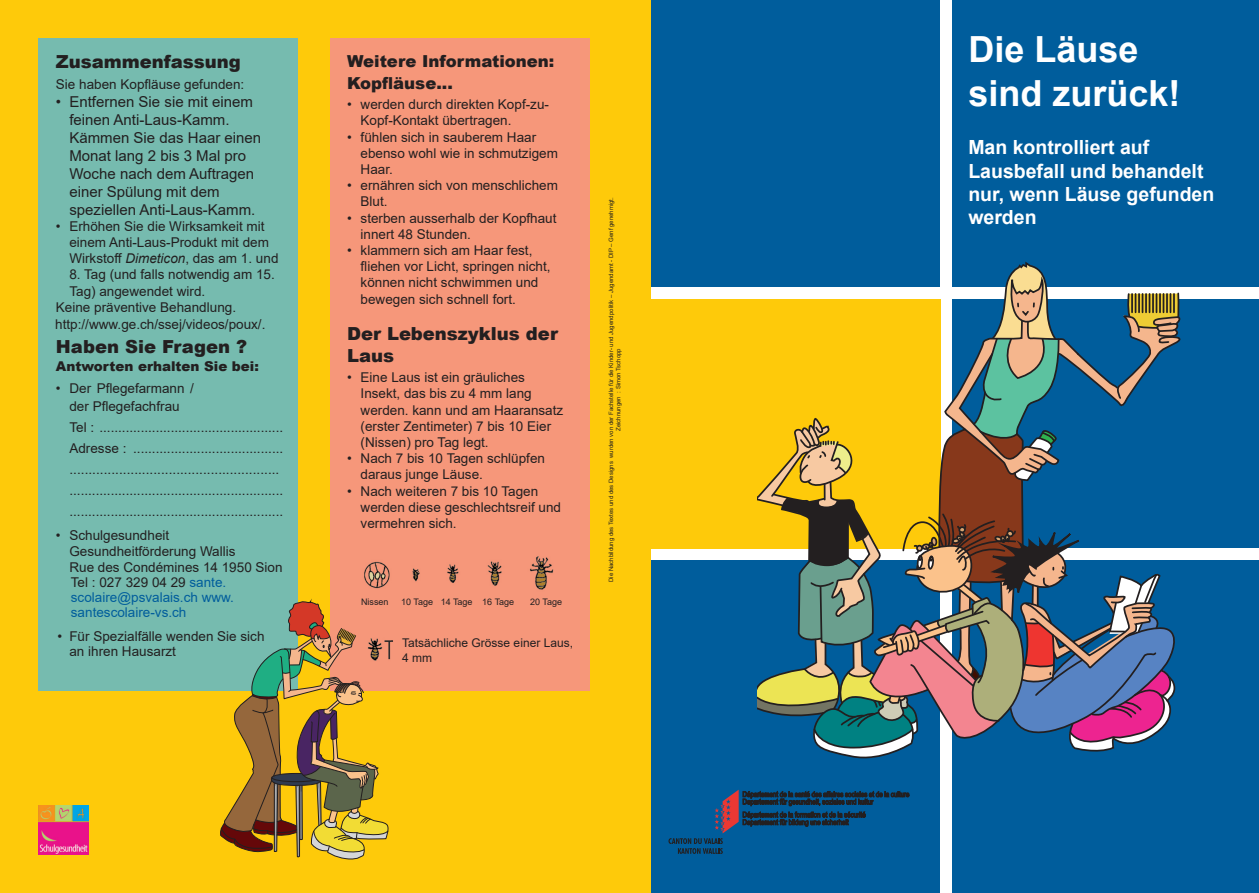
<style>
.page{position:relative;width:1259px;height:893px;background:#fff}
.page>*{position:absolute;margin:0;border:0;box-sizing:border-box;transform-origin:0 0}
.t1{font:700 36px/43.2px "Arial";color:#fff}
.t2{font:700 19.5px/23.4px "Arial";color:#fff}
.t3{font:900 18px/21.6px "Arial";color:#231f20}
.t4{font:900 16.5px/21.6px "Arial";color:#231f20}
.t5{font:15px/18px "Arial";color:#231f20}
.t6{font:13.5px/16.2px "Arial";color:#231f20}
.t7{font:900 13.5px "Arial";color:#231f20}
.t8{font:12px/14.4px "Arial";color:#231f20}
.t9{font:9px "Arial";color:#231f20}
.t10{font:6px/7.2px "Arial";color:#231f20;text-align:center}
.s1{font-style:italic}
.s2{color:#005d9c}
</style>
<div class="page">
<div style="left:608px;top:0;width:651px;height:893px;background:#005d9c"></div>
<div style="left:940px;top:0;width:12px;height:893px;background:#fff"></div>
<div style="left:601px;top:288px;width:658px;height:11px;background:#fff"></div>
<div style="left:608px;top:548px;width:651px;height:12px;background:#fff"></div>
<div style="left:608px;top:299px;width:332px;height:250px;background:#feca0a"></div>
<svg style="left:668px;top:261px;width:515px;height:593px"></svg>
<div style="left:0;top:0;width:651px;height:893px;background:#feca0a"></div>
<div style="left:39px;top:38px;width:259px;height:652px;background:#76bbaf"></div>
<div style="left:330px;top:38px;width:259px;height:652px;background:#f6977a"></div>
<img style="left:364px;top:556px;width:190px;height:34px">
<svg style="left:219px;top:601px;width:174px;height:259px"></svg>
<img style="left:364px;top:635px;width:27px;height:29px">
<img style="left:39px;top:806px;width:50px;height:48px">
<h3 class="t3" style="left:56px;top:53px;width:186px">Zusammenfassung</h3>
<p class="t6" style="left:56px;top:77px;width:190px">Sie haben Kopfläuse gefunden:</p>
<p class="t5" style="left:69px;top:94px;width:193px;text-indent:-14px">• Entfernen Sie sie mit einem feinen Anti-Laus-Kamm.<br>Kämmen Sie das Haar einen<br>Monat lang 2 bis 3 Mal pro<br>Woche nach dem Auftragen einer Spülung mit dem speziellen Anti-Laus-Kamm.</p>
<p class="t6" style="left:69px;top:219px;width:211px;text-indent:-14px">• Erhöhen Sie die Wirksamkeit mit einem Anti-Laus-Produkt mit dem<br>Wirkstoff <span class="s1">Dimeticon</span>, das am 1. und</p>
<p class="t6" style="left:69px;top:268px;width:207px">8. Tag (und falls notwendig am 15.</p>
<p class="t6" style="left:69px;top:284px;width:137px">Tag) angewendet wird.</p>
<p class="t6" style="left:56px;top:300px;width:182px">Keine präventive Behandlung.</p>
<h3 class="t3" style="left:56px;top:338px;width:193px">Haben Sie Fragen ?</h3>
<p class="t7" style="left:56px;top:361px;width:204px">Antworten erhalten Sie bei:</p>
<p class="t6" style="left:56px;top:381px;width:139px;line-height:18px;text-align:center">• Der Pflegefarmann / der Pflegefachfrau</p>
<p class="t6" style="left:69px;top:418px;width:215px;line-height:21px">Tel : .................................................<br>Adresse : ........................................ ....................................................... ......................................................... .........................................................</p>
<p class="t6" style="left:69px;top:529px;width:215px;line-height:15.5px;text-indent:-14px">• Schulgesundheit<br>Gesundheitförderung Wallis<br>Rue des Condémines 14 1950 Sion<br>Tel : 027 329 04 29 <span class="s2">sante. scolaire@psvalais.ch www. santescolaire-vs.ch</span></p>
<p class="t6" style="left:69px;top:630px;width:197px;line-height:15px;text-indent:-12px">• Für Spezialfälle wenden Sie sich an ihren Hausarzt</p>
<p class="t6" style="left:55px;top:318px;width:212px">http://www.ge.ch/ssej/videos/poux/.</p>
<p class="t4" style="left:347px;top:52px;width:209px">Weitere Informationen:<br>Kopfläuse...</p>
<p class="t6" style="left:360px;top:98px;width:190px;text-indent:-14px">• werden durch direkten Kopf-zu-<br>Kopf-Kontakt übertragen.</p>
<p class="t6" style="left:360px;top:130px;width:199px;text-indent:-14px">• fühlen sich in sauberem Haar ebenso wohl wie in schmutzigem<br>Haar.</p>
<p class="t6" style="left:360px;top:179px;width:199px;text-indent:-14px">• ernähren sich von menschlichem<br>Blut.</p>
<p class="t6" style="left:360px;top:211px;width:197px;text-indent:-14px">• sterben ausserhalb der Kopfhaut innert 48 Stunden.</p>
<p class="t6" style="left:360px;top:243px;width:191px;text-indent:-14px">• klammern sich am Haar fest, fliehen vor Licht, springen nicht, können nicht schwimmen und bewegen sich schnell fort.</p>
<h3 class="t3" style="left:347px;top:325px;width:212px">Der Lebenszyklus der<br>Laus</h3>
<p class="t6" style="left:360px;top:371px;width:204px;text-indent:-14px">• Eine Laus ist ein gräuliches<br>Insekt, das bis zu 4 mm lang werden. kann und am Haaransatz (erster Zentimeter) 7 bis 10 Eier (Nissen) pro Tag legt.</p>
<p class="t6" style="left:360px;top:452px;width:186px;text-indent:-14px">• Nach 7 bis 10 Tagen schlüpfen daraus junge Läuse.</p>
<p class="t6" style="left:360px;top:484px;width:202px;text-indent:-14px">• Nach weiteren 7 bis 10 Tagen werden diese geschlechtsreif und vermehren sich.</p>
<p class="t9" style="left:361px;top:598px;width:29px">Nissen</p>
<p class="t9" style="left:401px;top:598px;width:114px">10 Tage 14 Tage 16 Tage</p>
<p class="t9" style="left:530px;top:598px;width:33px">20 Tage</p>
<p class="t8" style="left:402px;top:637px;width:172px">Tatsächliche Grösse einer Laus,<br>4 mm</p>
<p class="t10" style="left:608px;top:582px;width:386px;rotate:-90deg">Die Nachbildung des Textes und des Designs wurden von der Fachstelle für die Kinder- und Jugendpolitik – Jugendamt - DIP – Genf genehmigt.<br>Zeichnungen : Simon Tschopp</p>
<h1 class="t1" style="left:968px;top:31px;width:214px">Die Läuse sind zurück!</h1>
<h2 class="t2" style="left:968px;top:137px;width:247px">Man kontrolliert auf<br>Lausbefall und behandelt nur, wenn Läuse gefunden werden</h2>
</div>
